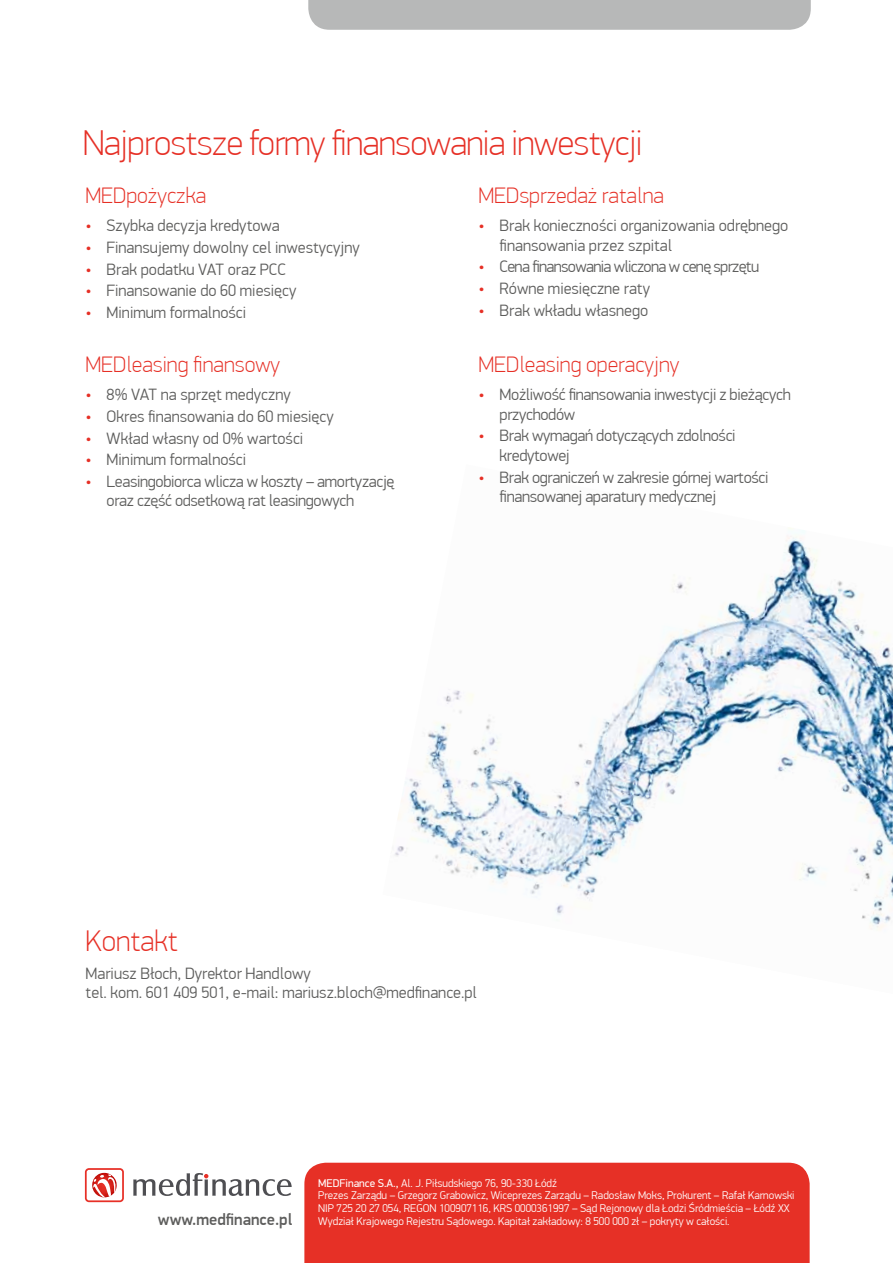
<style>
.page{position:relative;width:893px;height:1263px;background:#fff}
.page>*{position:absolute;margin:0;border:0;box-sizing:border-box;transform-origin:0 0}
.t1{font:100 36px "PF Din Display Pro";letter-spacing:-.02em;color:#e63026}
.t2{font:100 30px "PF Din Display Pro";color:#e63026}
.t3{font:100 22.5px "PF Din Display Pro";color:#e63026}
.t4{font:300 16.5px/19.5px "PF Din Display Pro";color:#5d5d5c}
.t5{font:300 16.5px/19.5px "PF Din Display Pro";letter-spacing:-.02em;color:#5d5d5c}
.t6{font:300 16.5px "PF Din Display Pro";letter-spacing:-.04em;color:#5d5d5c}
.t7{font:500 16.5px "PF Din Display Pro";color:#5d5d5c}
.t8{font:300 11.25px/12.8px "PF Din Display Pro";color:#fff}
.s1{color:#e63026}
.s2{font-weight:400}
</style>
<div class="page">
<img style="left:394px;top:528px;width:499px;height:402px">
<div style="left:304px;top:1163px;width:506px;height:100px;background:#e63026"></div>
<div style="left:308px;top:0;width:503px;height:30px;background:#b7b8b8"></div>
<svg style="left:85px;top:1168px;width:39px;height:34px"></svg>
<svg style="left:133px;top:1173px;width:159px;height:23px"></svg>
<h1 class="t1" style="left:83px;top:122px;width:561px">Najprostsze formy finansowania inwestycji</h1>
<h3 class="t3" style="left:85px;top:183px;width:122px">MEDpożyczka</h3>
<p class="t4" style="left:85px;top:216px;width:196px"><span class="s1">•</span> Szybka decyzja kredytowa</p>
<p class="t4" style="left:85px;top:238px;width:276px"><span class="s1">•</span> Finansujemy dowolny cel inwestycyjny</p>
<p class="t4" style="left:85px;top:259px;width:202px"><span class="s1">•</span> Brak podatku VAT oraz PCC</p>
<p class="t4" style="left:85px;top:281px;width:213px"><span class="s1">•</span> Finansowanie do 60 miesięcy</p>
<p class="t4" style="left:85px;top:303px;width:162px"><span class="s1">•</span> Minimum formalności</p>
<h3 class="t3" style="left:478px;top:183px;width:187px">MEDsprzedaż ratalna</h3>
<p class="t4" style="left:500px;top:216px;width:290px;text-indent:-21px"><span class="s1">•</span> Brak konieczności organizowania odrębnego finansowania przez szpital</p>
<p class="t6" style="left:478px;top:257px;width:282px"><span class="s1">•</span> Cena finansowania wliczona w cenę sprzętu</p>
<p class="t4" style="left:478px;top:279px;width:173px"><span class="s1">•</span> Równe miesięczne raty</p>
<p class="t4" style="left:478px;top:301px;width:171px"><span class="s1">•</span> Brak wkładu własnego</p>
<h3 class="t3" style="left:85px;top:352px;width:196px">MEDleasing finansowy</h3>
<p class="t4" style="left:85px;top:385px;width:207px"><span class="s1">•</span> 8% VAT na sprzęt medyczny</p>
<p class="t4" style="left:85px;top:407px;width:250px"><span class="s1">•</span> Okres finansowania do 60 miesięcy</p>
<p class="t4" style="left:85px;top:428px;width:219px"><span class="s1">•</span> Wkład własny od 0% wartości</p>
<p class="t4" style="left:85px;top:450px;width:162px"><span class="s1">•</span> Minimum formalności</p>
<p class="t5" style="left:107px;top:472px;width:289px;text-indent:-21px"><span class="s1">•</span> Leasingobiorca wlicza w koszty – amortyzację oraz część odsetkową rat leasingowych</p>
<h3 class="t3" style="left:478px;top:352px;width:203px">MEDleasing operacyjny</h3>
<p class="t5" style="left:500px;top:385px;width:293px;text-indent:-21px"><span class="s1">•</span> Możliwość finansowania inwestycji z bieżących przychodów</p>
<p class="t5" style="left:500px;top:426px;width:237px;text-indent:-21px"><span class="s1">•</span> Brak wymagań dotyczących zdolności kredytowej</p>
<p class="t5" style="left:500px;top:467px;width:270px;text-indent:-21px"><span class="s1">•</span> Brak ograniczeń w zakresie górnej wartości finansowanej aparatury medycznej</p>
<h2 class="t2" style="left:86px;top:923px;width:94px">Kontakt</h2>
<p class="t4" style="left:86px;top:964px;width:393px">Mariusz Błoch, Dyrektor Handlowy<br>tel. kom. 601 409 501, e-mail: mariusz.bloch@medfinance.pl</p>
<p class="t8" style="left:318px;top:1176px;width:478px"><span class="s2">MEDFinance S.A.,</span> Al. J. Piłsudskiego 76, 90-330 Łódź<br>Prezes Zarządu – Grzegorz Grabowicz, Wiceprezes Zarządu – Radosław Moks, Prokurent – Rafał Karnowski<br>NIP 725 20 27 054, REGON 100907116, KRS 0000361997 – Sąd Rejonowy dla Łodzi Śródmieścia – Łódź XX</p>
<p class="t7" style="left:158px;top:1210px;width:136px">www.medfinance.pl</p>
<p class="t8" style="left:318px;top:1215px;width:413px">Wydział Krajowego Rejestru Sądowego. Kapitał zakładowy: 8 500 000 zł – pokryty w całości.</p>
</div>
